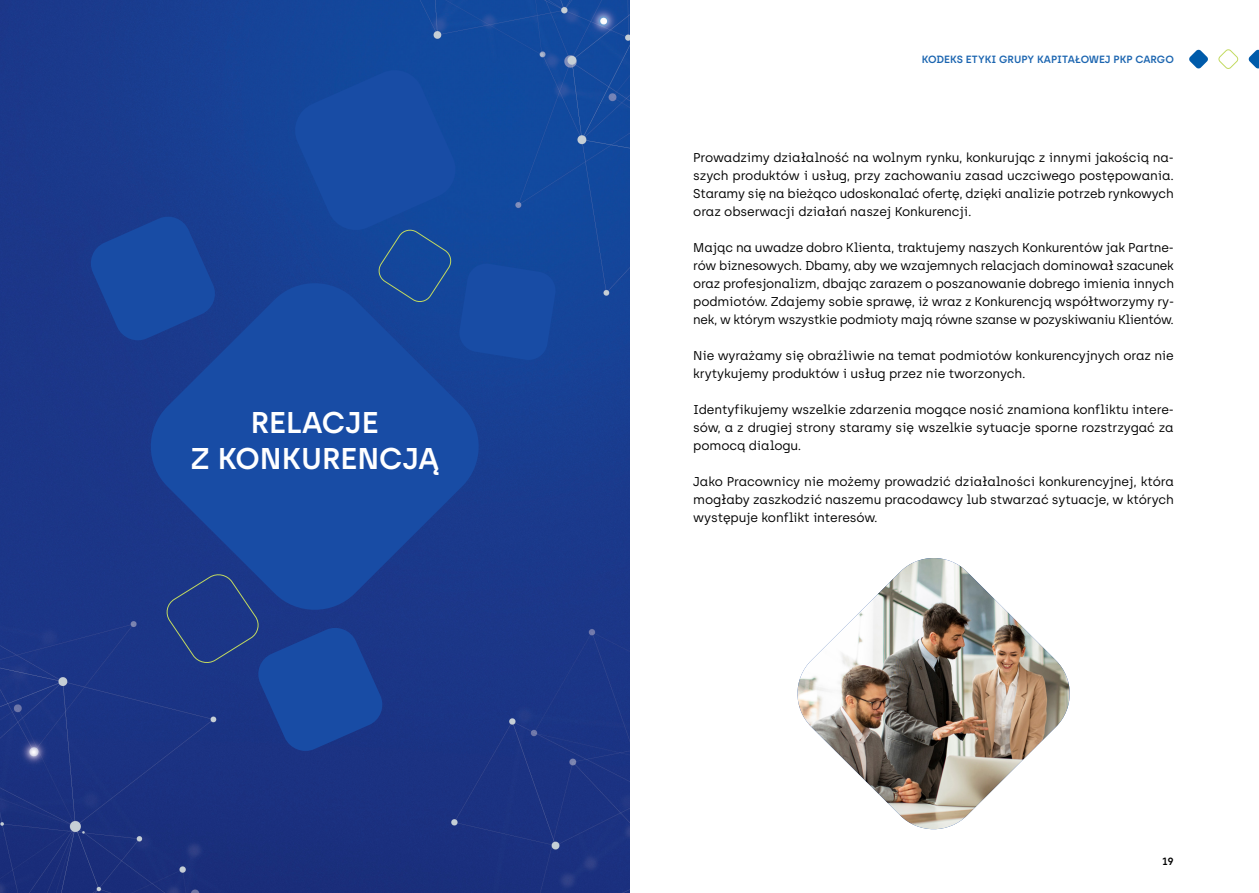
<style>
.page{position:relative;width:1259px;height:893px;background:#fff}
.page>*{position:absolute;margin:0;border:0;box-sizing:border-box;transform-origin:0 0}
.t1{font:600 30px/36px "Archia";color:#fff;text-align:center}
.t2{font:12.75px/18px "Archia";letter-spacing:-.01em;color:#000;text-align:justify}
.t3{font:600 10.5px "Archia";color:#1b65b0}
.t4{font:600 10.5px "Archia";color:#000}
</style>
<div class="page">
<svg style="left:1189px;top:49px;width:19px;height:20px"></svg>
<svg style="left:1218px;top:49px;width:21px;height:20px"></svg>
<svg style="left:1248px;top:49px;width:11px;height:20px"></svg>
<img style="left:0;top:0;width:629px;height:893px">
<svg style="left:145px;top:278px;width:339px;height:337px;background:#18469d"></svg>
<svg style="left:88px;top:214px;width:130px;height:129px;background:#18459b"></svg>
<div style="left:291px;top:66px;width:266px;height:295px;background:#164a9f"></div>
<svg style="left:165px;top:573px;width:220px;height:181px;background:#1b3e90"></svg>
<img style="left:797px;top:558px;width:273px;height:272px">
<h1 class="t1" style="left:190px;top:404px;width:250px">RELACJE<br>Z KONKURENCJĄ</h1>
<p class="t3" style="left:922px;top:53px;width:253px">KODEKS ETYKI GRUPY KAPITAŁOWEJ PKP CARGO</p>
<p class="t2" style="left:693px;top:148px;width:482px">Prowadzimy działalność na wolnym rynku, konkurując z innymi jakością na&shy;szych produktów i usług, przy zachowaniu zasad uczciwego postępowania.<br>Staramy się na bieżąco udoskonalać ofertę, dzięki analizie potrzeb rynkowych oraz obserwacji działań naszej Konkurencji.</p>
<p class="t2" style="left:693px;top:238px;width:482px">Mając na uwadze dobro Klienta, traktujemy naszych Konkurentów jak Partne&shy;rów biznesowych. Dbamy, aby we wzajemnych relacjach dominował szacunek oraz profesjonalizm, dbając zarazem o poszanowanie dobrego imienia innych podmiotów. Zdajemy sobie sprawę, iż wraz z Konkurencją współtworzymy ry&shy;nek, w którym wszystkie podmioty mają równe szanse w pozyskiwaniu Klientów.</p>
<p class="t2" style="left:693px;top:346px;width:482px">Nie wyrażamy się obraźliwie na temat podmiotów konkurencyjnych oraz nie krytykujemy produktów i usług przez nie tworzonych.</p>
<p class="t2" style="left:693px;top:400px;width:482px">Identyfikujemy wszelkie zdarzenia mogące nosić znamiona konfliktu intere&shy;sów, a z drugiej strony staramy się wszelkie sytuacje sporne rozstrzygać za pomocą dialogu.</p>
<p class="t2" style="left:693px;top:472px;width:482px">Jako Pracownicy nie możemy prowadzić działalności konkurencyjnej, która mogłaby zaszkodzić naszemu pracodawcy lub stwarzać sytuacje, w których występuje konflikt interesów.</p>
<p class="t4" style="left:1162px;top:854px;width:13px">19</p>
</div>
